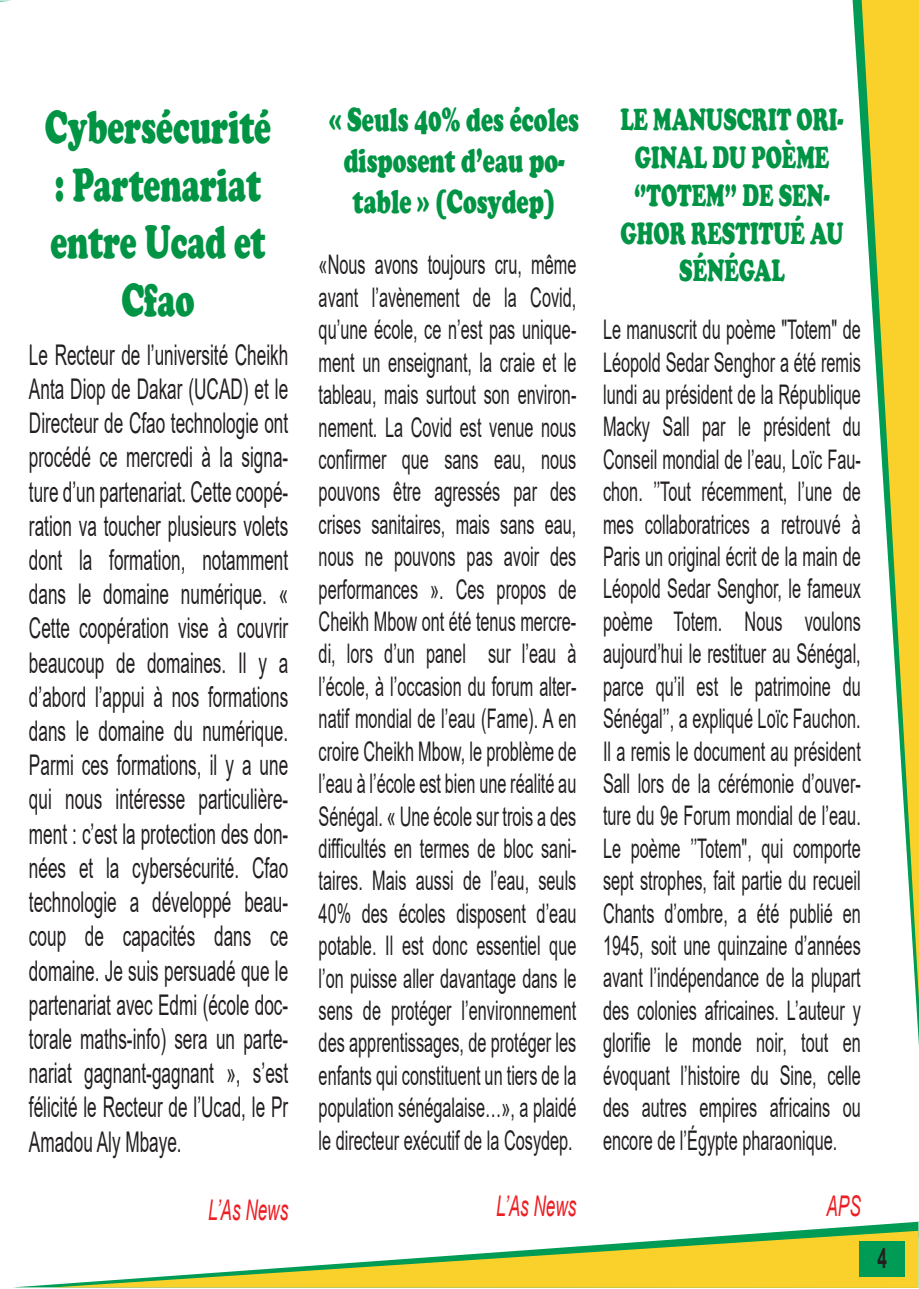
<style>
.page{position:relative;width:919px;height:1289px;background:#fff}
.page>*{position:absolute;margin:0;border:0;box-sizing:border-box;transform-origin:0 0}
.t1{font:900 48px/57.6px "Cooper";color:#009444;text-align:center;scale:.66 1}
.t2{font:900 34.5px/41.4px "Cooper";color:#009444;text-align:center;scale:.66 1}
.t3{font:900 31.5px/37.8px "Cooper";color:#009444;text-align:center;scale:.66 1}
.t4{font:28.5px/34.2px "Arial";color:#231f20;text-align:justify;scale:.6 1}
.t5{font:italic 28.5px "Arial";color:#ed1f24;scale:.6 1}
.t6{font:700 28.5px "Arial";color:#231f20;scale:.6 1}
.t7{font:27px/32.4px "Arial";color:#231f20;text-align:justify;scale:.6 1}
</style>
<div class="page">
<svg style="left:19px;top:1221px;width:899px;height:66px"></svg>
<svg style="left:53px;top:1230px;width:865px;height:57px"></svg>
<svg style="left:852px;top:0;width:66px;height:1030px"></svg>
<svg style="left:861px;top:0;width:57px;height:1000px"></svg>
<div style="left:859px;top:1240px;width:45px;height:36px;background:#009b55"></div>
<h1 class="t1" style="left:45px;top:98px;width:344px">Cybersécurité : Partenariat entre Ucad et<br>Cfao</h1>
<p class="t4" style="left:29px;top:337px;width:433px">Le Recteur de l’université Cheikh Anta Diop de Dakar (UCAD) et le Directeur de Cfao technologie ont procédé ce mercredi à la signa&shy;ture d’un partenariat. Cette coopé&shy;ration va toucher plusieurs volets dont la formation, notamment dans le domaine numérique. « Cette coopération vise à couvrir beaucoup de domaines. Il y a d’abord l’appui à nos formations dans le domaine du numérique.<br>Parmi ces formations, il y a une qui nous intéresse particulière&shy;ment : c’est la protection des don&shy;nées et la cybersécurité. Cfao technologie a développé beau&shy;coup de capacités dans ce domaine. Je suis persuadé que le partenariat avec Edmi (école doc&shy;torale maths-info) sera un parte&shy;nariat gagnant-gagnant », s’est félicité le Recteur de l’Ucad, le Pr Amadou Aly Mbaye.</p>
<p class="t5" style="left:208px;top:1191px;width:135px">L’As News</p>
<p class="t2" style="left:329px;top:98px;width:380px">« Seuls 40% des écoles disposent d’eau po&shy;table » (Cosydep)</p>
<p class="t7" style="left:318px;top:248px;width:431px">«Nous avons toujours cru, même avant l’avènement de la Covid, qu’une école, ce n’est pas unique&shy;ment un enseignant, la craie et le tableau, mais surtout son environ&shy;nement. La Covid est venue nous confirmer que sans eau, nous pouvons être agressés par des crises sanitaires, mais sans eau, nous ne pouvons pas avoir des performances ». Ces propos de Cheikh Mbow ont été tenus mercre&shy;di, lors d’un panel sur l’eau à l’école, à l’occasion du forum alter&shy;natif mondial de l’eau (Fame). A en croire Cheikh Mbow, le problème de l’eau à l’école est bien une réalité au Sénégal. « Une école sur trois a des difficultés en termes de bloc sani&shy;taires. Mais aussi de l’eau, seuls 40% des écoles disposent d’eau potable. Il est donc essentiel que l’on puisse aller davantage dans le sens de protéger l’environnement des apprentissages, de protéger les enfants qui constituent un tiers de la population sénégalaise…», a plaidé le directeur exécutif de la Cosydep.</p>
<p class="t5" style="left:496px;top:1187px;width:135px">L’As News</p>
<p class="t3" style="left:620px;top:101px;width:340px">LE MANUSCRIT ORI-<br>GINAL DU POÈME ‘’TOTEM’’ DE SEN-<br>GHOR RESTITUÉ AU<br>SÉNÉGAL</p>
<p class="t7" style="left:603px;top:313px;width:431px">Le manuscrit du poème "Totem" de Léopold Sedar Senghor a été remis lundi au président de la République Macky Sall par le président du Conseil mondial de l’eau, Loïc Fau&shy;chon. ’’Tout récemment, l’une de mes collaboratrices a retrouvé à Paris un original écrit de la main de Léopold Sedar Senghor, le fameux poème Totem. Nous voulons aujourd’hui le restituer au Sénégal, parce qu’il est le patrimoine du Sénégal’’, a expliqué Loïc Fauchon.<br>Il a remis le document au président Sall lors de la cérémonie d’ouver&shy;ture du 9e Forum mondial de l’eau.<br>Le poème ’’Totem", qui comporte sept strophes, fait partie du recueil Chants d’ombre, a été publié en 1945, soit une quinzaine d’années avant l’indépendance de la plupart des colonies africaines. L’auteur y glorifie le monde noir, tout en évoquant l’histoire du Sine, celle des autres empires africains ou encore de l’Égypte pharaonique.</p>
<p class="t5" style="left:826px;top:1187px;width:59px">APS</p>
<p class="t6" style="left:877px;top:1237px;width:17px">4</p>
</div>
